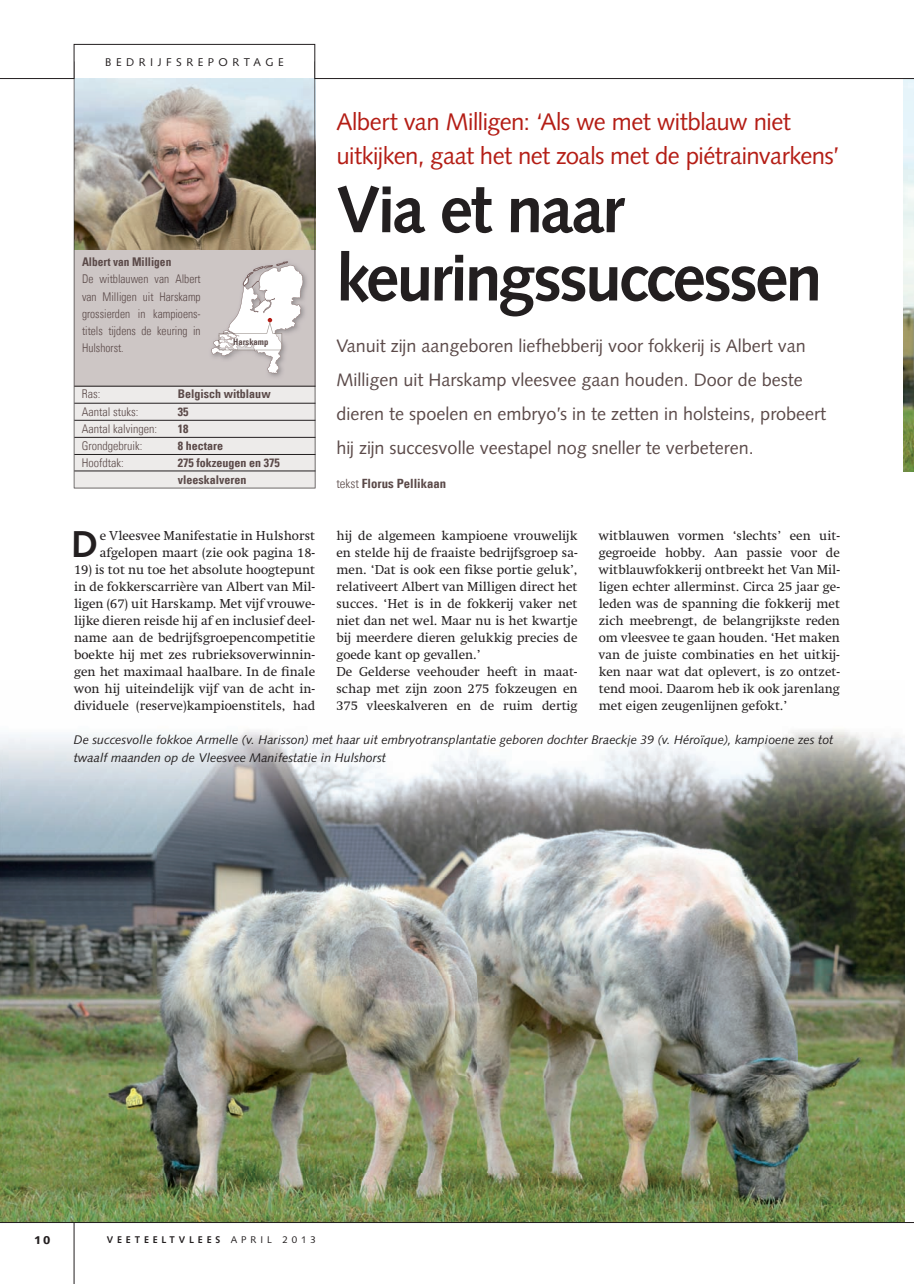
<style>
.page{position:relative;width:914px;height:1284px;background:#fff}
.page>*{position:absolute;margin:0;border:0;box-sizing:border-box;transform-origin:0 0}
.t1{font:700 66px/68.2px "Syntax LT Pro";letter-spacing:-.045em;color:#231f20}
.t2{font:700 37.35px "Syntax LT Pro";color:#231f20}
.t3{font:24px/34.2px "Syntax LT Pro";letter-spacing:-.025em;color:#b41d15}
.t4{font:18px/34.2px "Syntax LT Pro";color:#5b4a49}
.t5{font:13.2px/17.1px "Swift LT Pro";color:#231f20}
.t6{font:12.75px "Univers Com 67 Bold Cond";color:#5b4a49}
.t7{font:italic 12.45px/17.1px "Syntax LT Pro";color:#231f20}
.t8{font:12px/17.1px "Univers Com 47 Light Cond";color:#5b4a49;scale:.95 1}
.t9{font:12px/17.1px "Univers Com 67 Bold Cond";color:#5b4a49}
.t10{font:12px "Univers Com 47 Light Cond";color:#5b4a49}
.t11{font:11.25px "Syntax LT Pro";letter-spacing:.4em;color:#231f20}
.t12{font:900 11.25px "Syntax LT Pro";color:#231f20}
.t13{font:700 9.75px "Syntax LT Pro";letter-spacing:.4em;color:#231f20}
.t14{font:9.75px "Syntax LT Pro";letter-spacing:.4em;color:#231f20}
.t15{font:9px "Univers Com 67 Bold Cond";color:#5b4a49;scale:.95 1}
.s1{font-family:"Univers Com 67 Bold Cond"}
.s2{font-family:"Univers Com 47 Light Cond"}
.s3{font-weight:400}
</style>
<div class="page">
<svg style="left:74px;top:79px;width:241px;height:409px;background:#bcb6b0"></svg>
<img style="left:0;top:730px;width:904px;height:491px">
<img style="left:903px;top:79px;width:10px;height:392px">
<svg style="left:211px;top:261px;width:92px;height:112px"></svg>
<svg style="left:0;top:43px;width:913px;height:36px"></svg>
<svg style="left:0;top:1221px;width:913px;height:62px"></svg>
<hr style="left:74px;top:1222px;width:1px;height:61px;background:#231f20">
<p class="t11" style="left:105px;top:55px;width:180px">BEDRIJFSREPORTAGE</p>
<p class="t8" style="left:82px;top:253px;width:126px"><span class="s1">Albert van Milligen<br></span>De witblauwen van Albert van Milligen uit Harskamp grossierden in kampioens&shy;titels tĳdens de keuring in<br>Hulshorst.</p>
<p class="t10" style="left:82px;top:387px;width:20px">Ras:</p>
<p class="t9" style="left:178px;top:385px;width:94px">Belgisch witblauw</p>
<p class="t10" style="left:82px;top:404px;width:58px">Aantal stuks:</p>
<p class="t9" style="left:178px;top:402px;width:12px">35</p>
<p class="t10" style="left:82px;top:421px;width:77px">Aantal kalvingen:</p>
<p class="t9" style="left:178px;top:420px;width:12px">18</p>
<p class="t10" style="left:82px;top:438px;width:62px">Grondgebruik:</p>
<p class="t9" style="left:178px;top:437px;width:47px">8 hectare</p>
<p class="t10" style="left:82px;top:455px;width:43px">Hoofdtak:</p>
<p class="t9" style="left:178px;top:454px;width:103px">275 fokzeugen en 375 vleeskalveren</p>
<p class="t15" style="left:233px;top:336px;width:38px">Harskamp</p>
<p class="t2" style="left:71px;top:521px;width:28px">D</p>
<p class="t5" style="left:100px;top:526px;width:217px">e Vleesvee Manifestatie in Hulshorst afgelopen maart (zie ook pagina 18-</p>
<p class="t5" style="left:74px;top:560px;width:242px;text-align:justify">19) is tot nu toe het absolute hoogtepunt in de fokkerscarrière van Albert van Mil&shy;ligen (67) uit Harskamp . Met vĳf vrouwe&shy;lĳke dieren reisde hĳ af en inclusief deel&shy;name aan de bedrĳfsgroepencompetitie boekte hĳ met zes rubrieksoverwinnin&shy;gen het maximaal haalbare. In de finale won hĳ uiteindelĳk vĳf van de acht in&shy;dividuele (reserve)kampioenstitels, had</p>
<p class="t3" style="left:336px;top:104px;width:505px">Albert van Milligen: ‘Als we met witblauw niet uitkĳken, gaat het net zoals met de piétrainvarkens’</p>
<p class="t1" style="left:336px;top:175px;width:487px">Via et naar keuringssuccessen</p>
<p class="t4" style="left:336px;top:328px;width:491px">Vanuit zĳn aangeboren liefhebberĳ voor fokkerĳ is Albert van Milligen uit Harskamp vleesvee gaan houden. Door de beste dieren te spoelen en embryo’s in te zetten in holsteins, probeert hĳ zĳn succesvolle veestapel nog sneller te verbeteren.</p>
<p class="t6" style="left:336px;top:476px;width:111px"><span class="s2">tekst</span> Florus Pellikaan</p>
<p class="t5" style="left:336px;top:526px;width:242px">hĳ de algemeen kampioene vrouwelĳk en stelde hĳ de fraaiste bedrĳfsgroep sa&shy;men. ‘Dat is ook een fikse portie geluk’, relativeert Albert van Milligen direct het succes. ‘Het is in de fokkerĳ vaker net niet dan net wel. Maar nu is het kwartje bĳ meerdere dieren gelukkig precies de goede kant op gevallen.’<br>De Gelderse veehouder heeft in maat&shy;schap met zĳn zoon 275 fokzeugen en 375 vleeskalveren en de ruim dertig</p>
<p class="t5" style="left:598px;top:526px;width:242px;text-align:justify">witblauwen vormen ‘slechts’ een uit&shy;gegroeide hobby. Aan passie voor de witblauwfokkerĳ ontbreekt het Van Mil&shy;ligen echter allerminst. Circa 25 jaar ge&shy;leden was de spanning die fokkerĳ met zich meebrengt, de belangrĳkste reden om vleesvee te gaan houden. ‘Het maken van de juiste combinaties en het uitkĳ&shy;ken naar wat dat oplevert, is zo ontzet&shy;tend mooi. Daarom heb ik ook jarenlang met eigen zeugenlĳnen gefokt.’</p>
<p class="t7" style="left:74px;top:731px;width:761px">De succesvolle fokkoe Armelle (v. Harisson) met haar uit embryotransplantatie geboren dochter Braeckje 39 (v. Héroïque), kampioene zes tot twaalf maanden op de Vleesvee Manifestatie in Hulshorst</p>
<p class="t12" style="left:34px;top:1232px;width:18px">10</p>
<p class="t13" style="left:107px;top:1233px;width:115px">VEETEELTVLEES</p>
<p class="t13" style="left:110px;top:1233px;width:208px">VEETEELTVLEES <span class="s3">APRIL 2013</span></p>
<p class="t14" style="left:234px;top:1233px;width:113px">OKTOBER 2009</p>
</div>
